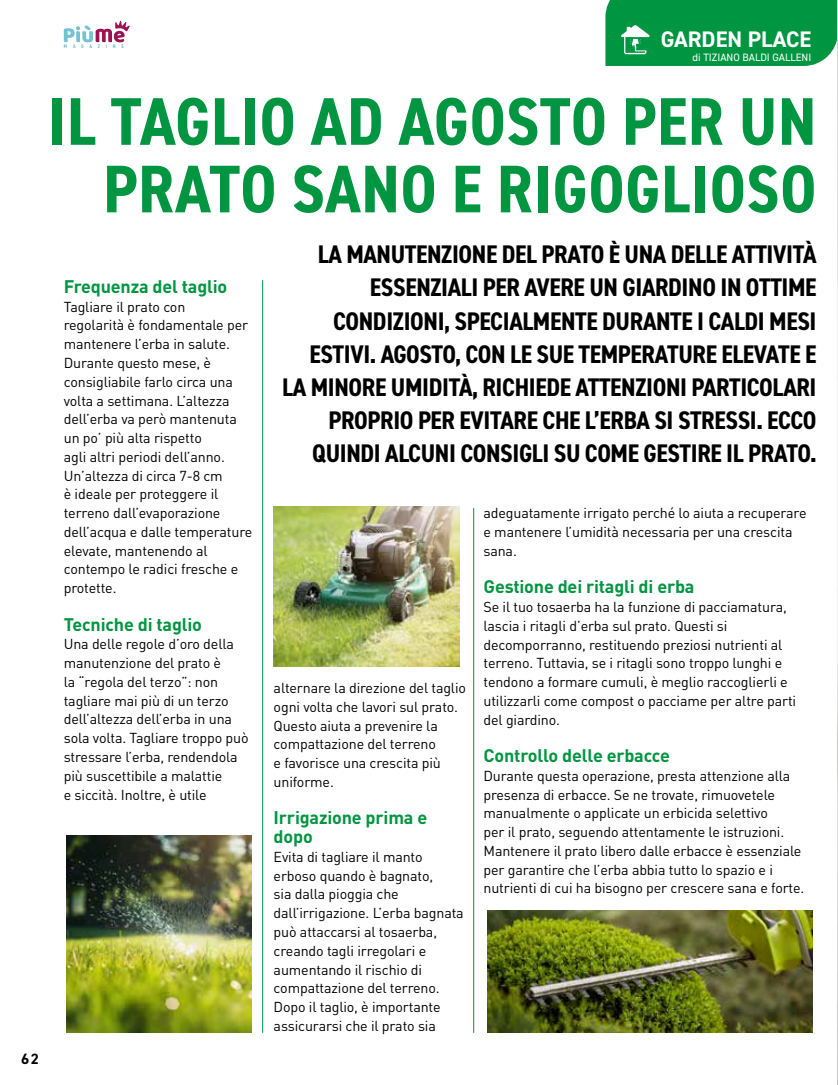
<style>
.page{position:relative;width:838px;height:1085px;background:#fff}
.page>*{position:absolute;margin:0;border:0;box-sizing:border-box;transform-origin:0 0}
.t1{font:700 condensed 67.5px/67.5px "DIN2014";letter-spacing:.01em;color:#009541;text-align:right}
.t2{font:700 condensed 25.5px/33px "DIN2014";letter-spacing:-.015em;color:#000;text-align:right}
.t3{font:700 22.5px "DIN2014";color:#fff}
.t4{font:700 18px/18.8px "DIN Pro";letter-spacing:-.01em;color:#009541}
.t5{font:700 15px "DIN2014";color:#000}
.t6{font:14.25px/18.8px "DIN Pro";letter-spacing:-.01em;color:#000}
.t7{font:10.65px "DIN2014";color:#fff}
.t8{font:700 condensed 5.25px "DIN2014";letter-spacing:1.085em;color:#71c2d5}
</style>
<div class="page">
<svg style="left:64px;top:21px;width:66px;height:21px"></svg>
<img style="left:274px;top:506px;width:185px;height:160px">
<img style="left:66px;top:835px;width:186px;height:197px">
<img style="left:487px;top:910px;width:325px;height:122px">
<hr style="left:262px;top:280px;width:1px;height:752px;background:#009541">
<hr style="left:473px;top:508px;width:1px;height:524px;background:#009541">
<img style="left:837px;top:66px;width:1px;height:1018px">
<div style="left:605px;top:0;width:233px;height:66px;background:#009541"></div>
<p class="t8" style="left:64px;top:43px;width:62px">MAGAZINE</p>
<h3 class="t3" style="left:660px;top:25px;width:152px">GARDEN PLACE</h3>
<p class="t7" style="left:692px;top:51px;width:120px">di TIZIANO BALDI GALLENI</p>
<p class="t5" style="left:21px;top:1048px;width:19px">62</p>
<h1 class="t1" style="left:48px;top:87px;width:770px">IL TAGLIO AD AGOSTO PER UN<br>PRATO SANO E RIGOGLIOSO</h1>
<p class="t2" style="left:282px;top:238px;width:536px">LA MANUTENZIONE DEL PRATO È UNA DELLE ATTIVITÀ ESSENZIALI PER AVERE UN GIARDINO IN OTTIME CONDIZIONI, SPECIALMENTE DURANTE I CALDI MESI ESTIVI. AGOSTO, CON LE SUE TEMPERATURE ELEVATE E LA MINORE UMIDITÀ, RICHIEDE ATTENZIONI PARTICOLARI PROPRIO PER EVITARE CHE L’ERBA SI STRESSI. ECCO QUINDI ALCUNI CONSIGLI SU COME GESTIRE IL PRATO.</p>
<p class="t4" style="left:64px;top:275px;width:165px">Frequenza del taglio</p>
<p class="t6" style="left:64px;top:296px;width:190px">Tagliare il prato con<br>regolarità è fondamentale per mantenere l’erba in salute.<br>Durante questo mese, è consigliabile farlo circa una volta a settimana. L’altezza dell’erba va però mantenuta un po’ più alta rispetto<br>agli altri periodi dell’anno.<br>Un’altezza di circa 7-8 cm<br>è ideale per proteggere il terreno dall’evaporazione dell’acqua e dalle temperature elevate, mantenendo al contempo le radici fresche e protette.</p>
<p class="t4" style="left:64px;top:612px;width:140px">Tecniche di taglio</p>
<p class="t6" style="left:64px;top:633px;width:186px">Una delle regole d’oro della manutenzione del prato è<br>la “regola del terzo”: non tagliare mai più di un terzo dell’altezza dell’erba in una sola volta. Tagliare troppo può stressare l’erba, rendendola più suscettibile a malattie<br>e siccità. Inoltre, è utile</p>
<p class="t6" style="left:483px;top:502px;width:324px">adeguatamente irrigato perché lo aiuta a recuperare e mantenere l’umidità necessaria per una crescita sana.</p>
<p class="t4" style="left:483px;top:575px;width:212px">Gestione dei ritagli di erba</p>
<p class="t6" style="left:483px;top:596px;width:314px">Se il tuo tosaerba ha la funzione di pacciamatura, lascia i ritagli d’erba sul prato. Questi si decomporranno, restituendo preziosi nutrienti al terreno. Tuttavia, se i ritagli sono troppo lunghi e tendono a formare cumuli, è meglio raccoglierli e utilizzarli come compost o pacciame per altre parti del giardino.</p>
<p class="t4" style="left:483px;top:744px;width:188px">Controllo delle erbacce</p>
<p class="t6" style="left:483px;top:764px;width:322px">Durante questa operazione, presta attenzione alla presenza di erbacce. Se ne trovate, rimuovetele manualmente o applicate un erbicida selettivo<br>per il prato, seguendo attentamente le istruzioni.<br>Mantenere il prato libero dalle erbacce è essenziale per garantire che l’erba abbia tutto lo spazio e i nutrienti di cui ha bisogno per crescere sana e forte.</p>
<p class="t6" style="left:274px;top:677px;width:194px">alternare la direzione del taglio ogni volta che lavori sul prato.<br>Questo aiuta a prevenire la compattazione del terreno<br>e favorisce una crescita più uniforme.</p>
<p class="t4" style="left:274px;top:806px;width:155px">Irrigazione prima e dopo</p>
<p class="t6" style="left:274px;top:845px;width:191px">Evita di tagliare il manto erboso quando è bagnato,<br>sia dalla pioggia che dall’irrigazione. L’erba bagnata può attaccarsi al tosaerba, creando tagli irregolari e aumentando il rischio di compattazione del terreno.<br>Dopo il taglio, è importante assicurarsi che il prato sia</p>
</div>
